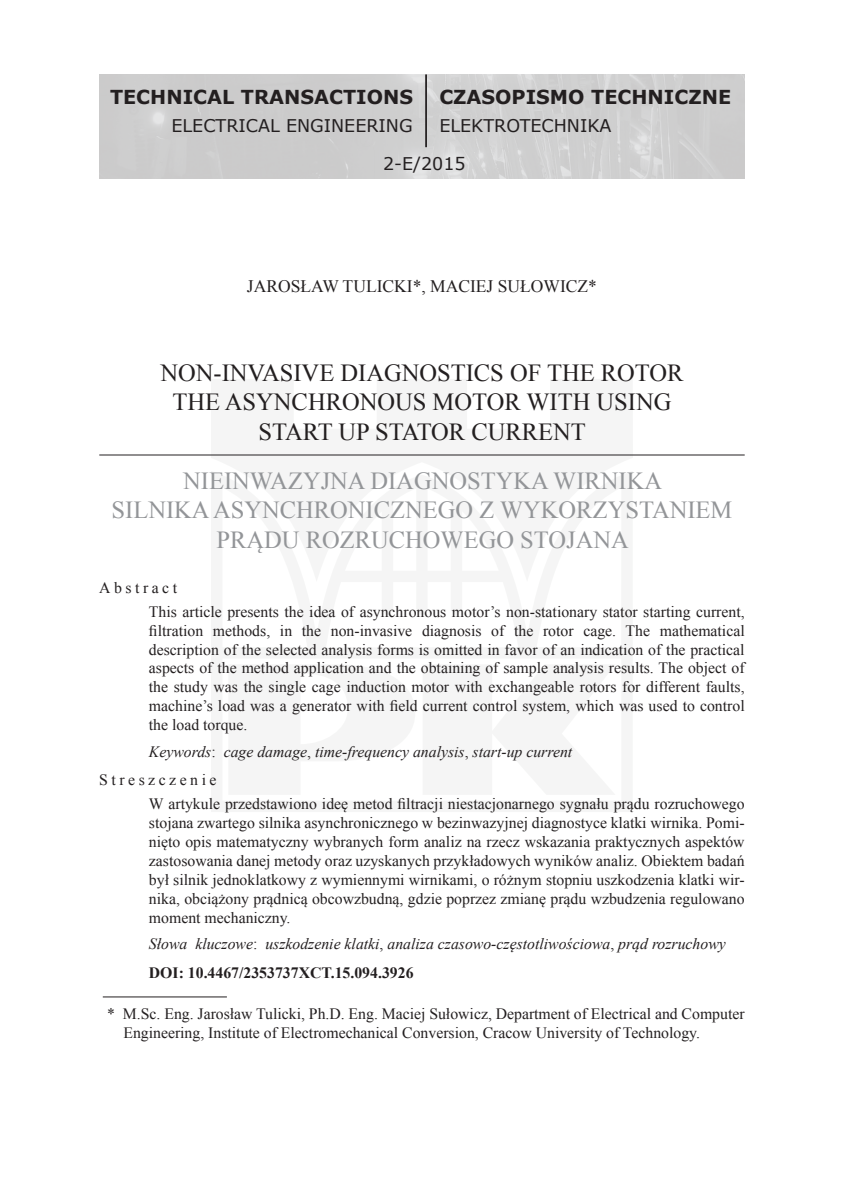
<style>
.page{position:relative;width:844px;height:1191px;background:#fff}
.page>*{position:absolute;margin:0;border:0;box-sizing:border-box;transform-origin:0 0}
.t1{font:24.5px/29.4px "Times New Roman";color:#939598;text-align:center}
.t2{font:24.5px/29.4px "Times New Roman";color:#231f20;text-align:center}
.t3{font:700 19.25px "Verdana";color:#231f20}
.t4{font:17.5px/37.3px "Verdana";color:#231f20}
.t5{font:17.5px "Times New Roman";color:#231f20}
.t6{font:15.75px/18.9px "Times New Roman";color:#231f20}
.t7{font:italic 15.75px/28.9px "Times New Roman";color:#231f20}
.s1{font-style:normal}
.s2{font-weight:700;font-style:normal}
</style>
<div class="page">
<hr style="left:103px;top:996px;width:124px;height:1px;background:#231f20">
<hr style="left:99px;top:454px;width:645px;height:1px;background:#231f20">
<img style="left:99px;top:74px;width:645px;height:105px">
<hr style="left:425px;top:74px;width:2px;height:73px;background:#231f20">
<p class="t3" style="left:110px;top:83px;width:304px">TECHNICAL TRANSACTIONS</p>
<p class="t4" style="left:383px;top:107px;width:84px;text-indent:-211px">ELECTRICAL ENGINEERING<br>2-E/2015</p>
<p class="t3" style="left:439px;top:83px;width:293px">CZASOPISMO TECHNICZNE</p>
<p class="t4" style="left:439px;top:107px;width:174px">ELEKTROTECHNIKA</p>
<p class="t5" style="left:247px;top:274px;width:351px">JAROSŁAW TULICKI*, MACIEJ SUŁOWICZ*</p>
<h1 class="t2" style="left:160px;top:358px;width:524px">NON-INVASIVE DIAGNOSTICS OF THE ROTOR<br>THE ASYNCHRONOUS MOTOR WITH USING<br>START UP STATOR CURRENT</h1>
<h1 class="t1" style="left:112px;top:466px;width:622px">NIEINWAZYJNA DIAGNOSTYKA WIRNIKA<br>SILNIKAASYNCHRONICZNEGO Z WYKORZYSTANIEM<br>PRĄDU ROZRUCHOWEGO STOJANA</h1>
<p class="t6" style="left:149px;top:575px;width:597px;line-height:23.8px;text-indent:-50px">Abstract<br>This article presents the idea of asynchronous motor’s non-stationary stator starting current,</p>
<p class="t6" style="left:149px;top:620px;width:597px;text-align:justify">filtration methods, in the non-invasive diagnosis of the rotor cage. The mathematical description of the selected analysis forms is omitted in favor of an indication of the practical aspects of the method application and the obtaining of sample analysis results. The object of the study was the single cage induction motor with exchangeable rotors for different faults, machine’s load was a generator with field current control system, which was used to control the load torque.</p>
<p class="t7" style="left:99px;top:736px;width:474px;text-indent:50px">Keywords<span class="s1">:</span> cage damage<span class="s1">,</span> time-frequency analysis<span class="s1">,</span> start-up current<br><span class="s1">Streszczenie</span></p>
<p class="t6" style="left:149px;top:794px;width:597px;text-align:justify">W artykule przedstawiono ideę metod filtracji niestacjonarnego sygnału prądu rozruchowego stojana zwartego silnika asynchronicznego w bezinwazyjnej diagnostyce klatki wirnika. Pomi&shy;nięto opis matematyczny wybranych form analiz na rzecz wskazania praktycznych aspektów zastosowania danej metody oraz uzyskanych przykładowych wyników analiz. Obiektem badań był silnik jednoklatkowy z wymiennymi wirnikami, o różnym stopniu uszkodzenia klatki wir&shy;nika, obciążony prądnicą obcowzbudną, gdzie poprzez zmianę prądu wzbudzenia regulowano moment mechaniczny.</p>
<p class="t7" style="left:149px;top:929px;width:578px">Słowa kluczowe<span class="s1">:</span> uszkodzenie klatki<span class="s1">,</span> analiza czasowo-częstotliwościowa<span class="s1">,</span> prąd rozruchowy<br><span class="s2">DOI: 10.4467/2353737XCT.15.094.3926</span></p>
<p class="t6" style="left:123px;top:1004px;width:622px;text-indent:-16px">* M.Sc. Eng. Jarosław Tulicki, Ph.D. Eng. Maciej Sułowicz, Department of Electrical and Computer<br>Engineering, Institute of Electromechanical Conversion, Cracow University of Technology.</p>
</div>
